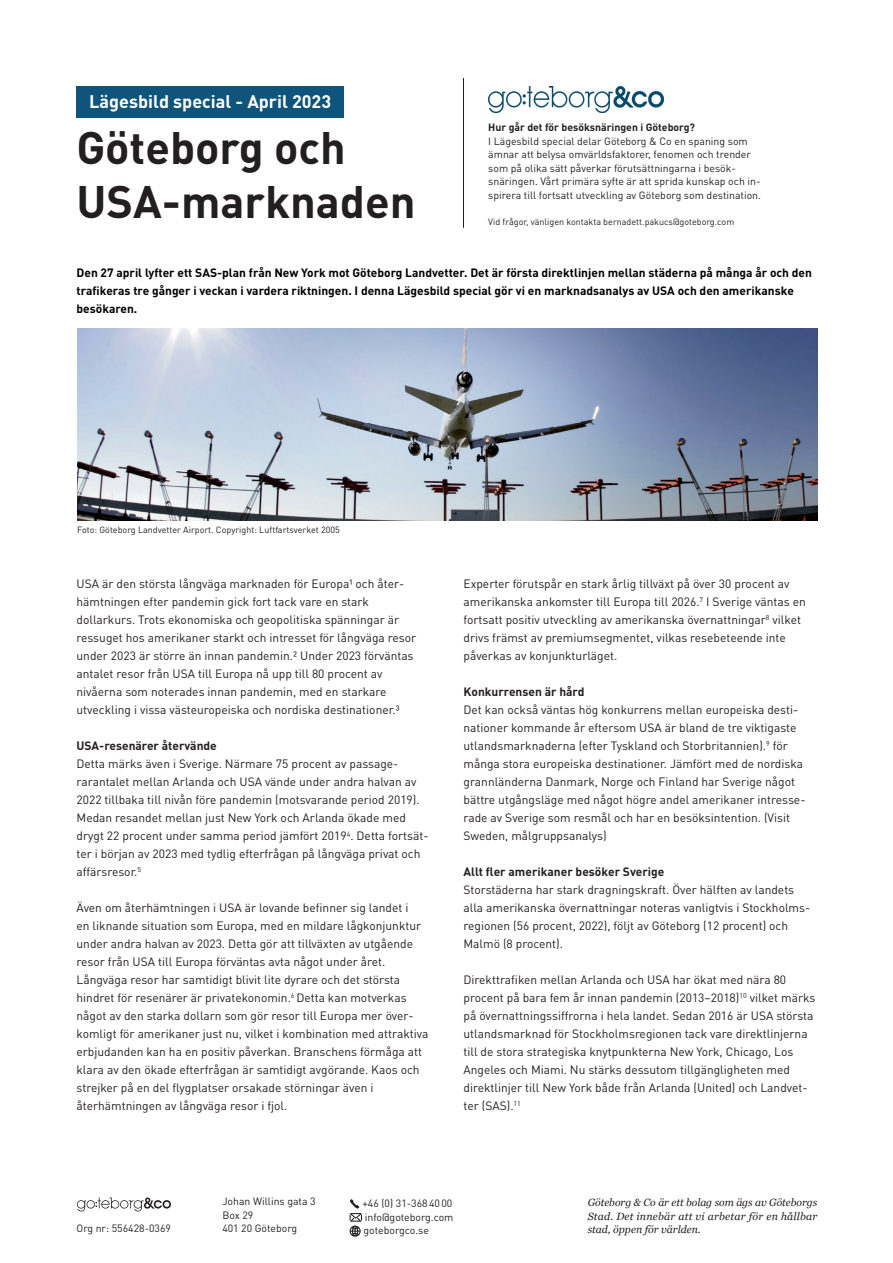
<style>
.page{position:relative;width:893px;height:1263px;background:#fff}
.page>*{position:absolute;margin:0;border:0;box-sizing:border-box;transform-origin:0 0}
.rubrik_H1{font:700 45px/54px "DIN Pro";color:#231f20}
.blå_minirubrik__p{font:700 18px "DIN Pro";color:#fff}
.brödtext{font:12px/18px "DIN Pro";color:#231f20}
.t1{font:700 12px/18px "DIN Pro";color:#000}
.brödtext-2{font:700 12px "DIN Pro";color:#231f20}
.inforuta{font:10.5px/13.5px "DIN Pro";color:#231f20}
.Göteborg___Co_Avsänd{font:10.5px/13.5px "DIN Pro";color:#231f20}
.Göteborg___Co_Fotnot{font:italic 10.5px/13.5px "Georgia";color:#231f20}
.rubrik_inforuta__h4{font:700 10.5px "DIN Pro";color:#231f20}
.t2{font:9px "DIN Pro";color:#231f20}
</style>
<div class="page">
<svg style="left:350px;top:1199px;width:12px;height:38px"></svg>
<svg style="left:77px;top:1197px;width:94px;height:14px"></svg>
<hr style="left:463px;top:78px;width:1px;height:150px;background:#231f20">
<img style="left:488px;top:86px;width:176px;height:26px">
<div style="left:77px;top:86px;width:267px;height:32px;background:#0f547b"></div>
<img style="left:77px;top:329px;width:740px;height:191px">
<p class="blå_minirubrik__p" style="left:89px;top:90px;width:243px">Lägesbild special - April 2023</p>
<p class="rubrik_H1" style="left:77px;top:119px;width:341px">Göteborg och<br>USA-marknaden</p>
<p class="rubrik_inforuta__h4" style="left:488px;top:120px;width:208px">Hur går det för besöksnäringen i Göteborg?</p>
<p class="inforuta" style="left:488px;top:134px;width:274px">I Lägesbild special delar Göteborg &amp; Co en spaning som ämnar att belysa omvärldsfaktorer, fenomen och trender som på olika sätt påverkar förutsättningarna i besök&shy;snäringen. Vårt primära syfte är att sprida kunskap och in&shy;spirera till fortsatt utveckling av Göteborg som destination.</p>
<p class="t2" style="left:488px;top:216px;width:247px">Vid frågor, vänligen kontakta bernadett.pakucs@goteborg.com</p>
<p class="t1" style="left:77px;top:263px;width:737px">Den 27 april lyfter ett SAS-plan från New York mot Göteborg Landvetter. Det är första direktlinjen mellan städerna på många år och den trafikeras tre gånger i veckan i vardera riktningen. I denna Lägesbild special gör vi en marknadsanalys av USA och den amerikanske besökaren.</p>
<p class="t2" style="left:77px;top:524px;width:264px">Foto: Göteborg Landvetter Airport. Copyright: Luftfartsverket 2005</p>
<p class="brödtext" style="left:77px;top:574px;width:329px">USA är den största långväga marknaden för Europa1 och åter&shy;hämtningen efter pandemin gick fort tack vare en stark</p>
<p class="brödtext" style="left:77px;top:610px;width:341px">dollarkurs. Trots ekonomiska och geopolitiska spänningar är ressuget hos amerikaner starkt och intresset för långväga resor under 2023 är större än innan pandemin.2 Under 2023 förväntas antalet resor från USA till Europa nå upp till 80 procent av</p>
<p class="brödtext" style="left:77px;top:682px;width:311px">nivåerna som noterades innan pandemin, med en starkare</p>
<p class="brödtext" style="left:77px;top:700px;width:325px">utveckling i vissa västeuropeiska och nordiska destinationer.3</p>
<p class="brödtext-2" style="left:77px;top:737px;width:142px">USA-resenärer återvände</p>
<p class="brödtext" style="left:77px;top:754px;width:353px">Detta märks även i Sverige. Närmare 75 procent av passage&shy;rarantalet mellan Arlanda och USA vände under andra halvan av 2022 tillbaka till nivån före pandemin (motsvarande period 2019).<br>Medan resandet mellan just New York och Arlanda ökade med drygt 22 procent under samma period jämfört 2019<sup>4</sup>. Detta fortsät&shy;ter i början av 2023 med tydlig efterfrågan på långväga privat och affärsresor.<sup>5</sup></p>
<p class="brödtext" style="left:77px;top:898px;width:346px">Även om återhämtningen i USA är lovande befinner sig landet i en liknande situation som Europa, med en mildare lågkonjunktur under andra halvan av 2023. Detta gör att tillväxten av utgående resor från USA till Europa förväntas avta något under året.</p>
<p class="brödtext" style="left:77px;top:970px;width:353px">Långväga resor har samtidigt blivit lite dyrare och det största hindret för resenärer är privatekonomin.<sup>6</sup> Detta kan motverkas något av den starka dollarn som gör resor till Europa mer över&shy;komligt för amerikaner just nu, vilket i kombination med attraktiva erbjudanden kan ha en positiv påverkan. Branschens förmåga att klara av den ökade efterfrågan är samtidigt avgörande. Kaos och strejker på en del flygplatser orsakade störningar även i</p>
<p class="brödtext" style="left:77px;top:1096px;width:212px">återhämtningen av långväga resor i fjol.</p>
<p class="brödtext" style="left:463px;top:574px;width:344px">Experter förutspår en stark årlig tillväxt på över 30 procent av amerikanska ankomster till Europa till 2026.<sup>7</sup> I Sverige väntas en fortsatt positiv utveckling av amerikanska övernattningar<sup>8</sup> vilket drivs främst av premiumsegmentet, vilkas resebeteende inte påverkas av konjunkturläget.</p>
<p class="brödtext-2" style="left:463px;top:683px;width:122px">Konkurrensen är hård</p>
<p class="brödtext" style="left:463px;top:700px;width:343px">Det kan också väntas hög konkurrens mellan europeiska desti&shy;nationer kommande år eftersom USA är bland de tre viktigaste utlandsmarknaderna (efter Tyskland och Storbritannien).<sup>9</sup> för många stora europeiska destinationer. Jämfört med de nordiska grannländerna Danmark, Norge och Finland har Sverige något bättre utgångsläge med något högre andel amerikaner intresse&shy;rade av Sverige som resmål och har en besöksintention. (Visit Sweden, målgruppsanalys)</p>
<p class="brödtext-2" style="left:463px;top:863px;width:202px">Allt fler amerikaner besöker Sverige</p>
<p class="brödtext" style="left:463px;top:880px;width:348px">Storstäderna har stark dragningskraft. Över hälften av landets alla amerikanska övernattningar noteras vanligtvis i Stockholms&shy;regionen (56 procent, 2022), följt av Göteborg (12 procent) och Malmö (8 procent).</p>
<p class="brödtext" style="left:463px;top:970px;width:354px">Direkttrafiken mellan Arlanda och USA har ökat med nära 80 procent på bara fem år innan pandemin (2013–2018)<sup>10</sup> vilket märks på övernattningssiffrorna i hela landet. Sedan 2016 är USA största utlandsmarknad för Stockholmsregionen tack vare direktlinjerna till de stora strategiska knytpunkterna New York, Chicago, Los Angeles och Miami. Nu stärks dessutom tillgängligheten med direktlinjer till New York både från Arlanda (United) och Landvet&shy;ter (SAS).<sup>11</sup></p>
<p class="Göteborg___Co_Avsänd" style="left:222px;top:1194px;width:95px">Johan Willins gata 3</p>
<p class="Göteborg___Co_Avsänd" style="left:222px;top:1208px;width:32px">Box 29</p>
<p class="Göteborg___Co_Avsänd" style="left:222px;top:1221px;width:76px">401 20 Göteborg</p>
<p class="Göteborg___Co_Fotnot" style="left:588px;top:1196px;width:231px">Göteborg &amp; Co är ett bolag som ägs av Göteborgs<br>Stad. Det innebär att vi arbetar för en hållbar</p>
<p class="Göteborg___Co_Avsänd" style="left:362px;top:1196px;width:91px">+46 (0) 31-3684000</p>
<p class="Göteborg___Co_Avsänd" style="left:364px;top:1210px;width:91px">info@goteborg.com goteborgco.se</p>
<p class="Göteborg___Co_Avsänd" style="left:77px;top:1221px;width:96px">Org nr: 556428-0369</p>
<p class="Göteborg___Co_Fotnot" style="left:588px;top:1223px;width:115px">stad, öppen för världen.</p>
</div>
